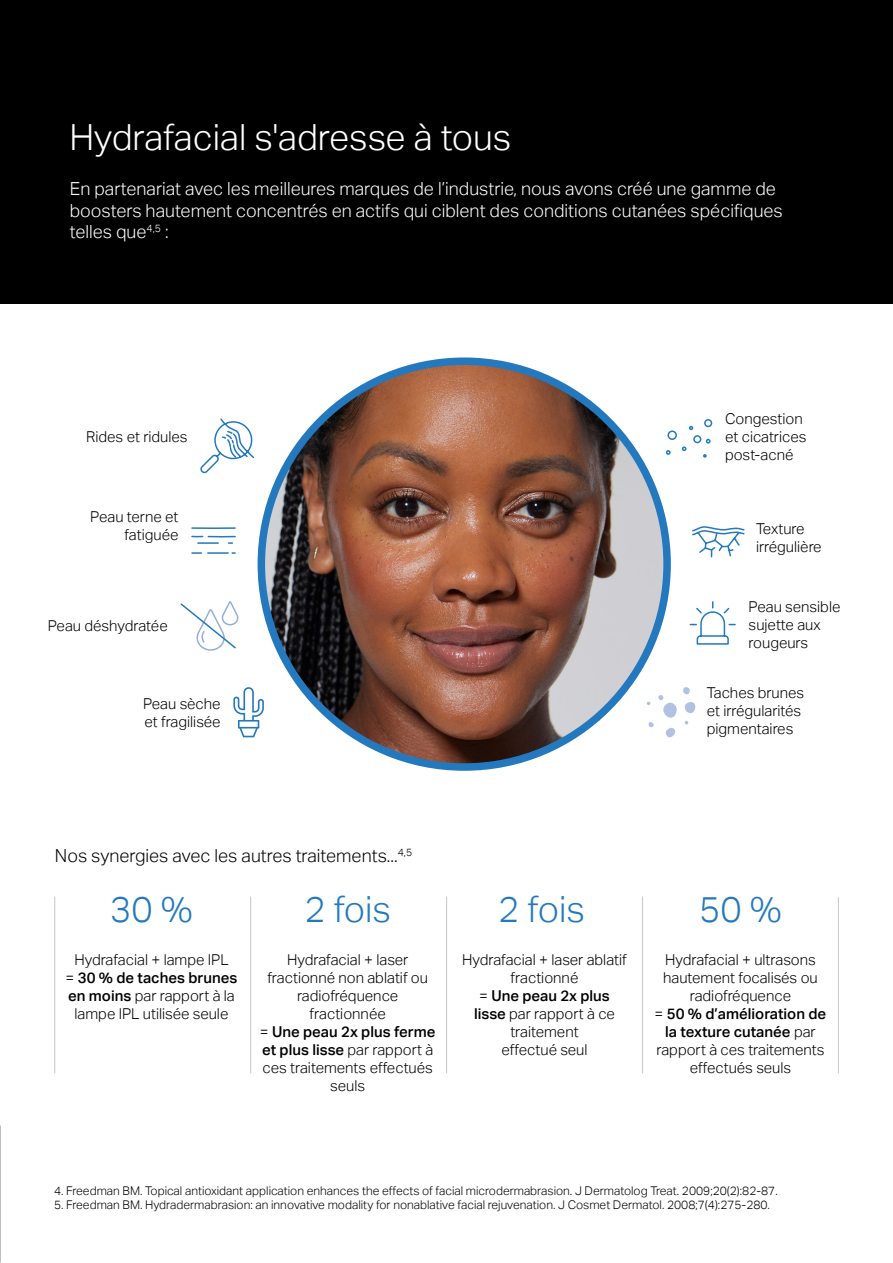
<style>
.page{position:relative;width:893px;height:1263px;background:#fff}
.page>*{position:absolute;margin:0;border:0;box-sizing:border-box;transform-origin:0 0}
.Headline{font:300 36px "Aktiv Grotesk";color:#fff}
.Pull_Stat_Header{font:300 36px "Aktiv Grotesk";color:#2479be}
.Body_Medium{font:300 18px/21.6px "Aktiv Grotesk";color:#fff}
.Body_Light{font:300 18px "Aktiv Grotesk";color:#000}
.Body_Light-2{font:300 15px/18px "Aktiv Grotesk";color:#000;text-align:center}
.Body_Light-3{font:500 15px/18px "Aktiv Grotesk";color:#000;text-align:center}
.legal{font:300 12px "Aktiv Grotesk";color:#000}
.s1{font-weight:300}
.s2{font-weight:500}
</style>
<div class="page">
<div style="left:0;top:0;width:893px;height:304px;background:#000"></div>
<img style="left:261px;top:361px;width:406px;height:406px;border-radius:203px">
<svg style="left:200px;top:418px;width:55px;height:56px"></svg>
<svg style="left:191px;top:527px;width:45px;height:27px"></svg>
<svg style="left:180px;top:601px;width:59px;height:50px"></svg>
<svg style="left:233px;top:687px;width:31px;height:50px"></svg>
<svg style="left:685px;top:702px;width:11px;height:11px"></svg>
<svg style="left:683px;top:687px;width:7px;height:7px"></svg>
<svg style="left:646px;top:695px;width:31px;height:42px"></svg>
<svg style="left:665px;top:419px;width:48px;height:39px"></svg>
<svg style="left:692px;top:526px;width:53px;height:32px"></svg>
<svg style="left:689px;top:601px;width:47px;height:44px"></svg>
<hr style="left:250px;top:896px;width:1px;height:177px;background:#ccc">
<hr style="left:54px;top:896px;width:1px;height:177px;background:#ccc">
<hr style="left:838px;top:897px;width:1px;height:176px;background:#ccc">
<hr style="left:446px;top:896px;width:1px;height:177px;background:#ccc">
<hr style="left:642px;top:896px;width:1px;height:177px;background:#ccc">
<p class="Headline" style="left:69px;top:116px;width:444px">Hydrafacial s'adresse à tous</p>
<p class="Body_Medium" style="left:70px;top:178px;width:715px">En partenariat avec les meilleures marques de l’industrie, nous avons créé une gamme de boosters hautement concentrés en actifs qui ciblent des conditions cutanées spécifiques telles que<sup>4,5</sup> :</p>
<p class="Body_Light-2" style="left:86px;top:428px;width:103px">Rides et ridules</p>
<p class="Body_Light-2" style="left:90px;top:508px;width:90px;text-align:right">Peau terne et fatiguée</p>
<p class="Body_Light-2" style="left:48px;top:617px;width:121px">Peau déshydratée</p>
<p class="Body_Light-2" style="left:143px;top:694px;width:79px">Peau sèche</p>
<p class="Body_Light-2" style="left:144px;top:712px;width:78px">et fragilisée</p>
<p class="Body_Light" style="left:55px;top:845px;width:359px">Nos synergies avec les autres traitements...<sup>4,5</sup></p>
<p class="Body_Light-2" style="left:725px;top:410px;width:83px;text-align:left">Congestion et cicatrices post-acné</p>
<p class="Body_Light-2" style="left:756px;top:520px;width:67px;text-align:left">Texture irrégulière</p>
<p class="Body_Light-2" style="left:749px;top:598px;width:93px;text-align:left">Peau sensible sujette aux</p>
<p class="Body_Light-2" style="left:749px;top:634px;width:61px">rougeurs</p>
<p class="Body_Light-2" style="left:707px;top:684px;width:99px;text-align:left">Taches brunes et irrégularités pigmentaires</p>
<p class="Pull_Stat_Header" style="left:110px;top:889px;width:84px">30 %</p>
<p class="Pull_Stat_Header" style="left:304px;top:889px;width:88px">2 fois</p>
<p class="Pull_Stat_Header" style="left:498px;top:889px;width:88px">2 fois</p>
<p class="Pull_Stat_Header" style="left:699px;top:889px;width:84px">50 %</p>
<p class="Body_Light-2" style="left:74px;top:951px;width:156px">Hydrafacial + lampe IPL</p>
<p class="Body_Light-3" style="left:66px;top:969px;width:173px"><span class="s1">=</span> 30 % de taches brunes</p>
<p class="Body_Light-2" style="left:68px;top:987px;width:168px"><span class="s2">en moins</span> par rapport à la</p>
<p class="Body_Light-2" style="left:75px;top:1005px;width:155px">lampe IPL utilisée seule</p>
<p class="Body_Light-2" style="left:287px;top:951px;width:123px">Hydrafacial + laser</p>
<p class="Body_Light-2" style="left:267px;top:969px;width:162px">fractionné non ablatif ou radiofréquence</p>
<p class="Body_Light-2" style="left:310px;top:1005px;width:78px">fractionnée</p>
<p class="Body_Light-2" style="left:260px;top:1023px;width:177px">= <span class="s2">Une peau 2x plus ferme et plus lisse</span> par rapport à ces traitements effectués seuls</p>
<p class="Body_Light-2" style="left:462px;top:951px;width:166px">Hydrafacial + laser ablatif</p>
<p class="Body_Light-2" style="left:511px;top:969px;width:69px">fractionné</p>
<p class="Body_Light-3" style="left:479px;top:987px;width:132px"><span class="s1">=</span> Une peau 2x plus</p>
<p class="Body_Light-2" style="left:474px;top:1005px;width:143px"><span class="s2">lisse</span> par rapport à ce traitement</p>
<p class="Body_Light-2" style="left:501px;top:1041px;width:88px">effectué seul</p>
<p class="Body_Light-2" style="left:663px;top:951px;width:156px">Hydrafacial + ultrasons hautement focalisés ou radiofréquence</p>
<p class="Body_Light-3" style="left:655px;top:1005px;width:173px"><span class="s1">=</span> 50 % d’amélioration de la texture cutanée <span class="s1">par</span></p>
<p class="Body_Light-2" style="left:656px;top:1041px;width:169px">rapport à ces traitements effectués seuls</p>
<p class="legal" style="left:54px;top:1183px;width:725px">4. Freedman BM. Topical antioxidant application enhances the effects of facial microdermabrasion. J Dermatolog Treat. 2009;20(2):82-87.</p>
<p class="legal" style="left:54px;top:1198px;width:717px">5. Freedman BM. Hydradermabrasion: an innovative modality for nonablative facial rejuvenation. J Cosmet Dermatol. 2008;7(4):275-280.</p>
</div>
